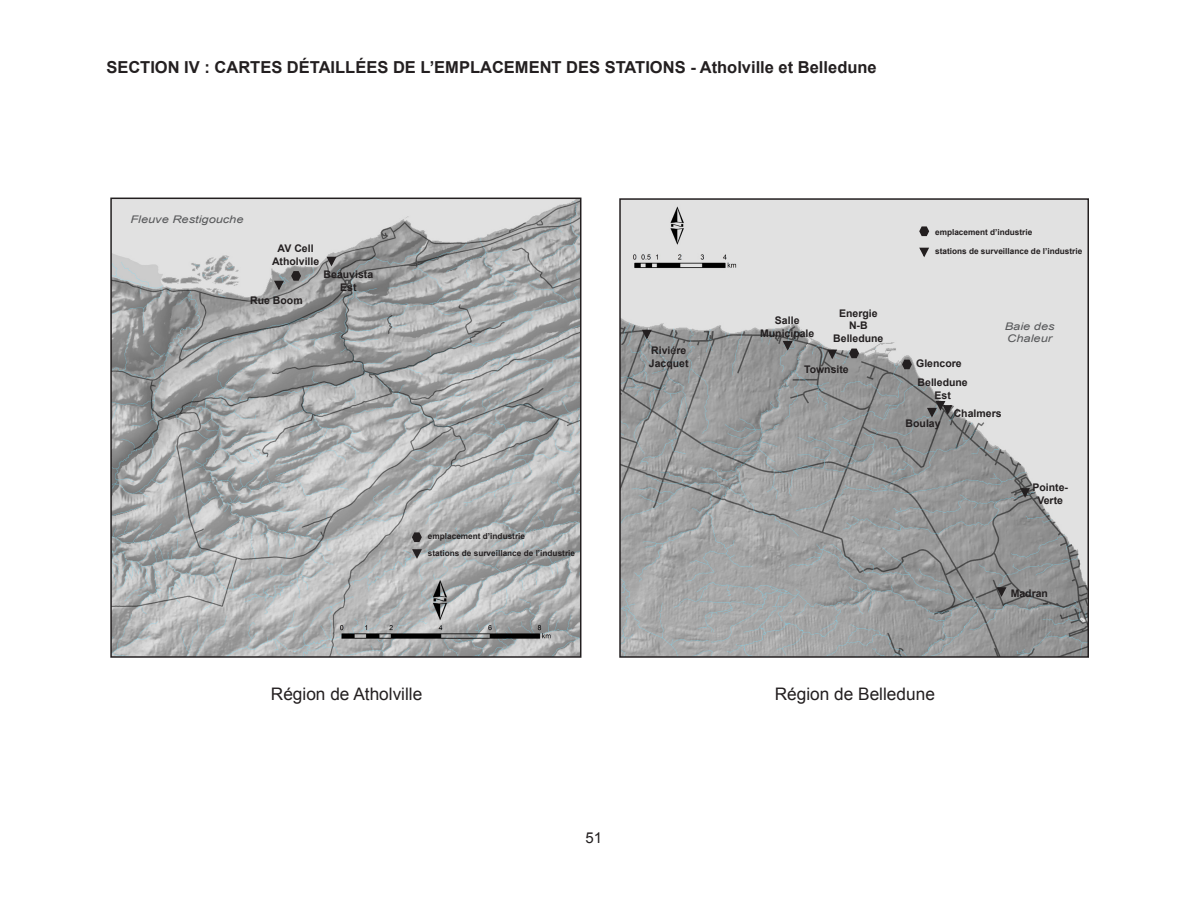
<style>
.page{position:relative;width:1188px;height:918px;background:#fff}
.page>*{position:absolute;margin:0;border:0;box-sizing:border-box;transform-origin:0 0}
.t1{font:17.25px "Arial";color:#231f20}
.t2{font:700 16.5px "Arial";color:#231f20}
.t3{font:15px "Arial";color:#231f20}
.t4{font:700 10.5px/12.6px "Arial";color:#231f20;text-align:center}
.t5{font:italic 10.5px/12.6px "Arial";color:#57585a;scale:1.22 1}
.t6{font:700 8.25px "Arial";color:#231f20}
.s1{font-weight:400}
</style>
<div class="page">
<img style="left:622px;top:201px;width:464px;height:454px">
<div style="left:619px;top:198px;width:470px;height:460px;border:2px solid #231f20"></div>
<svg style="left:781px;top:340px;width:13px;height:11px"></svg>
<svg style="left:918px;top:225px;width:12px;height:12px"></svg>
<svg style="left:641px;top:329px;width:12px;height:11px"></svg>
<svg style="left:826px;top:349px;width:12px;height:11px"></svg>
<svg style="left:926px;top:400px;width:28px;height:18px"></svg>
<svg style="left:1019px;top:487px;width:12px;height:11px"></svg>
<svg style="left:995px;top:586px;width:13px;height:11px"></svg>
<svg style="left:901px;top:358px;width:12px;height:12px"></svg>
<svg style="left:848px;top:347px;width:12px;height:12px"></svg>
<svg style="left:918px;top:247px;width:12px;height:11px"></svg>
<img style="left:113px;top:201px;width:465px;height:454px">
<div style="left:110px;top:198px;width:471px;height:460px;border:2px solid #231f20"></div>
<svg style="left:325px;top:256px;width:13px;height:11px"></svg>
<svg style="left:273px;top:270px;width:29px;height:21px"></svg>
<svg style="left:411px;top:531px;width:12px;height:28px"></svg>
<p class="t2" style="left:106px;top:57px;width:772px">SECTION IV : CARTES DÉTAILLÉES DE L’EMPLACEMENT DES STATIONS - Atholville et Belledune</p>
<p class="t5" style="left:130px;top:213px;width:94px">Fleuve Restigouche</p>
<p class="t4" style="left:278px;top:243px;width:37px">AV Cell</p>
<p class="t4" style="left:272px;top:255px;width:49px">Atholville</p>
<p class="t4" style="left:250px;top:294px;width:54px">Rue Boom</p>
<p class="t4" style="left:324px;top:269px;width:51px">Beauvista</p>
<p class="t4" style="left:340px;top:281px;width:18px">Est</p>
<p class="t4" style="left:649px;top:344px;width:41px;text-align:left">Rivi<span class="s1">é</span>re<br>Jacquet</p>
<p class="t6" style="left:428px;top:530px;width:99px">emplacement d’industrie</p>
<p class="t6" style="left:428px;top:547px;width:149px">stations de surveillance de l’industrie</p>
<p class="t1" style="left:271px;top:683px;width:153px">Région de Atholville</p>
<p class="t3" style="left:586px;top:827px;width:18px">51</p>
<p class="t4" style="left:839px;top:307px;width:40px">Energie<br>N-B</p>
<p class="t4" style="left:833px;top:332px;width:52px">Belledune</p>
<p class="t4" style="left:775px;top:314px;width:26px">Salle</p>
<p class="t4" style="left:760px;top:327px;width:56px">Municipale</p>
<p class="t4" style="left:804px;top:363px;width:46px">Townsite</p>
<p class="t6" style="left:935px;top:227px;width:99px">emplacement d’industrie</p>
<p class="t6" style="left:935px;top:245px;width:149px">stations de surveillance de l’industrie</p>
<p class="t4" style="left:916px;top:357px;width:47px">Glencore</p>
<p class="t5" style="left:1005px;top:320px;width:42px">Baie des<br>Chaleur</p>
<p class="t4" style="left:918px;top:377px;width:52px">Belledune</p>
<p class="t4" style="left:935px;top:389px;width:18px">Est</p>
<p class="t4" style="left:954px;top:407px;width:49px">Chalmers</p>
<p class="t4" style="left:906px;top:417px;width:37px">Boulay</p>
<p class="t4" style="left:1032px;top:482px;width:37px">Pointe-</p>
<p class="t4" style="left:1037px;top:494px;width:27px">Verte</p>
<p class="t4" style="left:1011px;top:587px;width:39px">Madran</p>
<p class="t1" style="left:775px;top:683px;width:162px">Région de Belledune</p>
</div>
